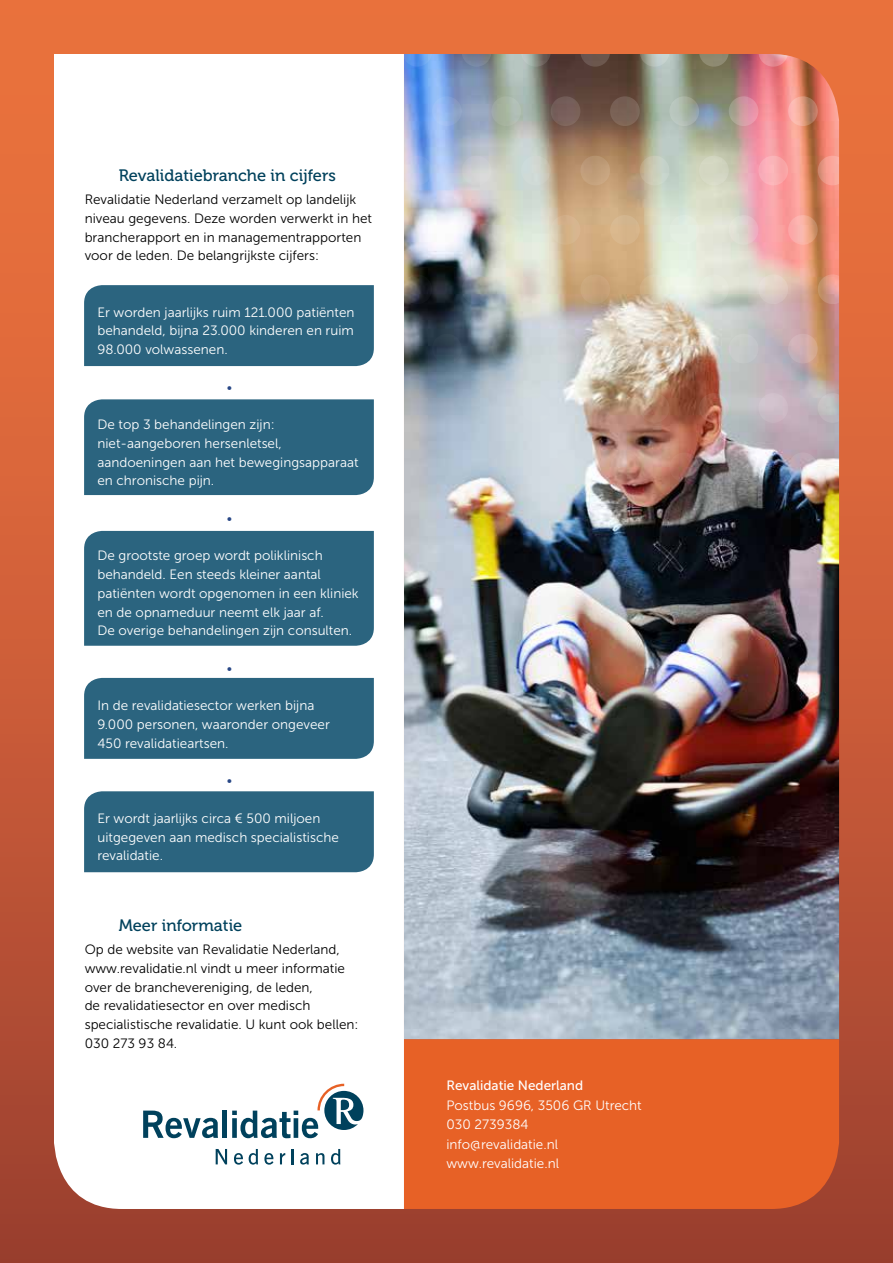
<style>
.page{position:relative;width:893px;height:1263px;background:#fff}
.page>*{position:absolute;margin:0;border:0;box-sizing:border-box;transform-origin:0 0}
.t1{font:16.5px "Museo 500";color:#00415c}
.t2{font:13.5px/18.8px "Museo Sans 300";color:#fff}
.t3{font:13.5px/18.8px "Museo Sans 300";color:#000}
.t4{font:13.5px "Museo Sans 500";color:#fff}
.t5{font:13.5px "Museo Sans 300";color:#284786}
</style>
<div class="page">
<div style="left:0;top:0;width:893px;height:1263px;background:linear-gradient(to bottom,#f5783f,#a04231)"></div>
<img style="left:404px;top:482px;width:435px;height:557px">
<div style="left:404px;top:1039px;width:435px;height:170px;background:#e76126"></div>
<svg style="left:54px;top:54px;width:350px;height:1155px"></svg>
<svg style="left:143px;top:1110px;width:75px;height:28px"></svg>
<hr style="left:223px;top:1110px;width:4px;height:28px;background:#00415c">
<svg style="left:216px;top:1149px;width:11px;height:15px"></svg>
<svg style="left:234px;top:1153px;width:9px;height:11px"></svg>
<svg style="left:249px;top:1149px;width:9px;height:15px"></svg>
<svg style="left:264px;top:1153px;width:9px;height:11px"></svg>
<svg style="left:280px;top:1153px;width:5px;height:11px"></svg>
<svg style="left:291px;top:1149px;width:2px;height:15px"></svg>
<svg style="left:300px;top:1153px;width:9px;height:11px"></svg>
<svg style="left:316px;top:1153px;width:8px;height:11px"></svg>
<svg style="left:331px;top:1149px;width:9px;height:15px"></svg>
<svg style="left:232px;top:1084px;width:131px;height:54px"></svg>
<div style="left:84px;top:285px;width:290px;height:81px;background:#2b647f"></div>
<div style="left:84px;top:399px;width:290px;height:96px;background:#2b647f"></div>
<div style="left:84px;top:531px;width:290px;height:115px;background:#2b647f"></div>
<div style="left:84px;top:678px;width:290px;height:81px;background:#2b647f"></div>
<div style="left:84px;top:791px;width:290px;height:81px;background:#2b647f"></div>
<img style="left:404px;top:54px;width:435px;height:428px">
<p class="t1" style="left:119px;top:166px;width:219px">Revalidatiebranche in cijfers</p>
<p class="t3" style="left:85px;top:190px;width:289px">Revalidatie Nederland verzamelt op landelijk niveau gegevens. Deze worden verwerkt in het brancherapport en in managementrapporten voor de leden. De belangrijkste cijfers:</p>
<p class="t2" style="left:97px;top:303px;width:259px;text-align:justify">Er worden jaarlijks ruim 121.000 patiënten behandeld, bijna 23.000 kinderen en ruim 98.000 volwassenen.</p>
<p class="t5" style="left:227px;top:380px;width:7px">•</p>
<p class="t2" style="left:97px;top:415px;width:263px">De top 3 behandelingen zijn: niet-aangeboren hersenletsel, aandoeningen aan het bewegingsapparaat en chronische pijn.</p>
<p class="t5" style="left:227px;top:511px;width:7px">•</p>
<p class="t2" style="left:97px;top:546px;width:263px">De grootste groep wordt poliklinisch behandeld. Een steeds kleiner aantal patiënten wordt opgenomen in een kliniek en de opnameduur neemt elk jaar af.<br>De overige behandelingen zijn consulten.</p>
<p class="t5" style="left:227px;top:661px;width:7px">•</p>
<p class="t2" style="left:97px;top:696px;width:234px">In de revalidatiesector werken bijna<br>9.000 personen, waaronder ongeveer<br>450 revalidatieartsen.</p>
<p class="t5" style="left:227px;top:773px;width:7px">•</p>
<p class="t2" style="left:97px;top:809px;width:243px">Er wordt jaarlijks circa € 500 miljoen uitgegeven aan medisch specialistische revalidatie.</p>
<p class="t1" style="left:119px;top:916px;width:125px">Meer informatie</p>
<p class="t3" style="left:85px;top:940px;width:275px">Op de website van Revalidatie Nederland, www.revalidatie.nl vindt u meer informatie over de branchevereniging, de leden,<br>de revalidatiesector en over medisch specialistische revalidatie. U kunt ook bellen:<br>030 273 93 84.</p>
<p class="t4" style="left:446px;top:1078px;width:138px">Revalidatie Nederland</p>
<p class="t2" style="left:446px;top:1095px;width:197px;line-height:19.5px">Postbus 9696, 3506 GR Utrecht<br>030 2739384 info@revalidatie.nl www.revalidatie.nl</p>
</div>
